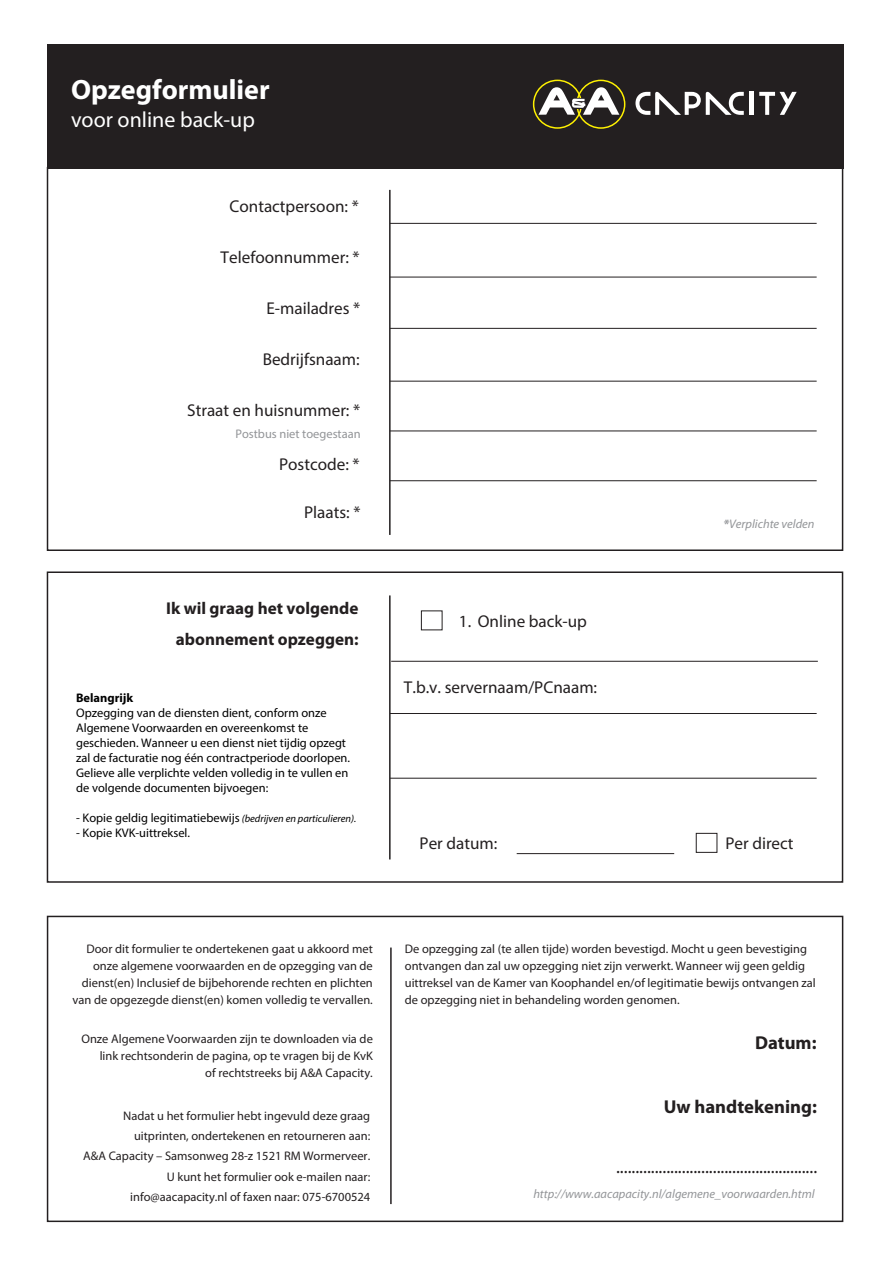
<style>
.page{position:relative;width:893px;height:1263px;background:#fff}
.page>*{position:absolute;margin:0;border:0;box-sizing:border-box;transform-origin:0 0}
.t1{font:700 28.05px "Myriad Pro";color:#fff}
.t2{font:22.05px "Myriad Pro";color:#fff}
.t3{font:18.75px "Myriad Pro";color:#231f20}
.t4{font:700 18.75px "Myriad Pro";color:#231f20}
.t5{font:17.1px "Myriad Pro";color:#231f20}
.t6{font:700 17.1px/31.5px "Myriad Pro";color:#231f20;text-align:center}
.t7{font:12.45px/17.1px "Myriad Pro";color:#231f20;text-align:right}
.t8{font:12.45px/15px "Myriad Pro";color:#000}
.t9{font:italic 12.45px "Myriad Pro";color:#939598}
.t10{font:12.45px "Myriad Pro";color:#939598}
.t11{font:700 12.45px "Myriad Pro";color:#000}
.s1{font-style:italic;font-size:10.5px}
.s2{font-weight:700}
</style>
<div class="page">
<div style="left:47px;top:44px;width:796px;height:124px;background:#231f20"></div>
<svg style="left:533px;top:80px;width:92px;height:49px"></svg>
<svg style="left:635px;top:92px;width:109px;height:23px"></svg>
<svg style="left:759px;top:92px;width:38px;height:23px"></svg>
<div style="left:47px;top:167px;width:796px;height:384px;border:2px solid #231f20"></div>
<div style="left:47px;top:571px;width:796px;height:312px;border:2px solid #231f20"></div>
<div style="left:47px;top:916px;width:796px;height:306px;border:2px solid #231f20"></div>
<div style="left:696px;top:833px;width:21px;height:19px;border:1px solid #231f20"></div>
<hr style="left:390px;top:223px;width:427px;height:1px;background:#231f20">
<hr style="left:390px;top:277px;width:427px;height:1px;background:#231f20">
<hr style="left:390px;top:328px;width:427px;height:1px;background:#231f20">
<hr style="left:390px;top:381px;width:427px;height:1px;background:#231f20">
<hr style="left:390px;top:431px;width:427px;height:1px;background:#231f20">
<hr style="left:390px;top:480px;width:427px;height:1px;background:#231f20">
<hr style="left:517px;top:853px;width:157px;height:1px;background:#231f20">
<hr style="left:390px;top:713px;width:427px;height:1px;background:#231f20">
<hr style="left:390px;top:778px;width:427px;height:1px;background:#231f20">
<hr style="left:749px;top:92px;width:4px;height:23px;background:#fff">
<hr style="left:390px;top:947px;width:2px;height:257px;background:#231f20">
<hr style="left:389px;top:190px;width:2px;height:345px;background:#231f20">
<hr style="left:389px;top:595px;width:2px;height:264px;background:#231f20">
<hr style="left:391px;top:661px;width:427px;height:1px;background:#231f20">
<h1 class="t1" style="left:71px;top:71px;width:200px">Opzegformulier</h1>
<h2 class="t2" style="left:71px;top:106px;width:185px">voor online back-up</h2>
<h3 class="t5" style="left:229px;top:196px;width:131px">Contactpersoon: *</h3>
<h3 class="t5" style="left:221px;top:247px;width:141px">Telefoonnummer: *</h3>
<h3 class="t5" style="left:266px;top:298px;width:95px">E-mailadres *</h3>
<h3 class="t5" style="left:263px;top:349px;width:98px">Bedrijfsnaam:</h3>
<h3 class="t5" style="left:187px;top:400px;width:174px">Straat en huisnummer: *</h3>
<p class="t10" style="left:235px;top:426px;width:127px">Postbus niet toegestaan</p>
<h3 class="t5" style="left:279px;top:454px;width:82px">Postcode: *</h3>
<h3 class="t5" style="left:304px;top:502px;width:58px">Plaats: *</h3>
<h3 class="t6" style="left:166px;top:591px;width:194px">Ik wil graag het volgende abonnement opzeggen:</h3>
<p class="t11" style="left:76px;top:690px;width:59px">Belangrijk</p>
<p class="t8" style="left:76px;top:705px;width:275px">Opzegging van de diensten dient, conform onze Algemene Voorwaarden en overeenkomst te geschieden. Wanneer u een dienst niet tijdig opzegt zal de facturatie nog één contractperiode doorlopen.<br>Gelieve alle verplichte velden volledig in te vullen en de volgende documenten bijvoegen:</p>
<p class="t8" style="left:76px;top:810px;width:282px">- Kopie geldig legitimatiebewijs <span class="s1">(bedrijven en particulieren).</span></p>
<p class="t8" style="left:76px;top:825px;width:116px">- Kopie KVK-uittreksel.</p>
<h3 class="t5" style="left:459px;top:610px;width:130px">1. Online back-up</h3>
<h3 class="t5" style="left:404px;top:676px;width:195px">T.b.v. servernaam/PCnaam:</h3>
<p class="t9" style="left:724px;top:516px;width:92px"><span class="s2">*</span>Verplichte velden</p>
<h3 class="t5" style="left:420px;top:833px;width:79px">Per datum:</h3>
<h3 class="t5" style="left:725px;top:832px;width:70px">Per direct</h3>
<p class="t7" style="left:73px;top:940px;width:302px">Door dit formulier te ondertekenen gaat u akkoord met onze algemene voorwaarden en de opzegging van de dienst(en) Inclusief de bijbehorende rechten en plichten van de opgezegde dienst(en) komen volledig te vervallen.</p>
<p class="t7" style="left:405px;top:940px;width:412px;text-align:left">De opzegging zal (te allen tijde) worden bevestigd. Mocht u geen bevestiging ontvangen dan zal uw opzegging niet zijn verwerkt. Wanneer wij geen geldig uittreksel van de Kamer van Koophandel en/of legitimatie bewijs ontvangen zal de opzegging niet in behandeling worden genomen.</p>
<p class="t7" style="left:81px;top:1030px;width:293px">Onze Algemene Voorwaarden zijn te downloaden via de link rechtsonderin de pagina, op te vragen bij de KvK<br>of rechtstreeks bij A&amp;A Capacity.</p>
<h3 class="t4" style="left:755px;top:1031px;width:63px">Datum:</h3>
<h3 class="t4" style="left:664px;top:1094px;width:155px">Uw handtekening:</h3>
<p class="t7" style="left:83px;top:1106px;width:288px;line-height:20.1px">Nadat u het formulier hebt ingevuld deze graag uitprinten, ondertekenen en retourneren aan:<br>A&amp;A Capacity – Samsonweg 28-z 1521 RM Wormerveer.<br>U kunt het formulier ook e-mailen naar: info@aacapacity.nl of faxen naar: 075-6700524</p>
<h3 class="t3" style="left:616px;top:1155px;width:203px">....................................................</h3>
<p class="t9" style="left:533px;top:1186px;width:283px">http://www.aacapacity.nl/algemene_voorwaarden.html</p>
</div>
